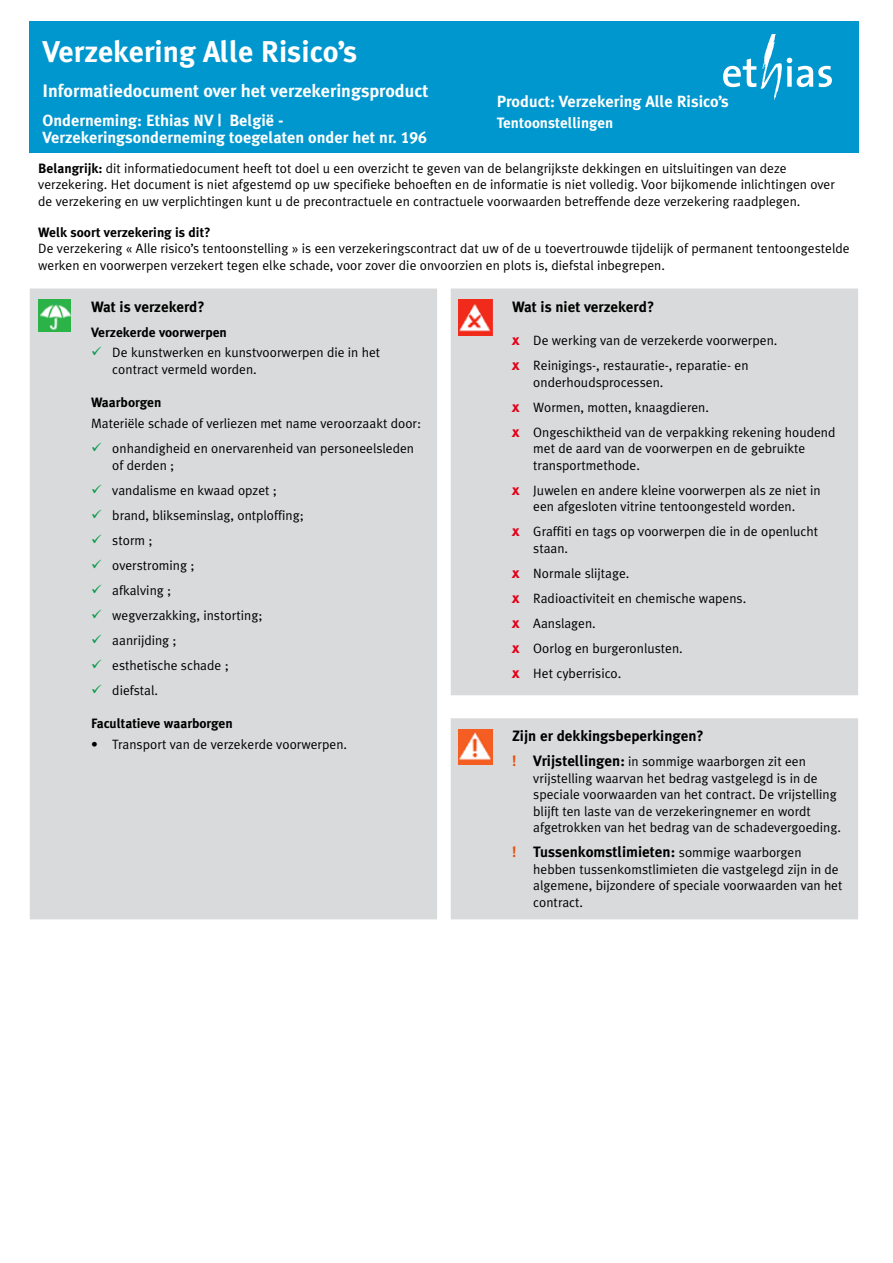
<style>
.page{position:relative;width:893px;height:1263px;background:#fff}
.page>*{position:absolute;margin:0;border:0;box-sizing:border-box;transform-origin:0 0}
.t1{font:700 30px "Meta Ethias";color:#fff}
.t2{font:700 18px "Meta Ethias";color:#fff}
.t3{font:700 16.2px/16.5px "Meta Ethias";color:#fff}
.t4{font:700 15px "Meta Ethias";color:#000}
.t5{font:700 15px "Meta Ethias";color:#fff}
.t6{font:13.5px/16.5px "Meta Ethias Normal";color:#000}
.t7{font:700 13.5px "Meta Ethias";color:#000}
.s1{font-family:"Meta Ethias";font-weight:700}
.s2{color:#009845}
.s3{font-family:"Meta Ethias";font-weight:700;font-size:15px;color:#e2001a}
.s4{font-family:"Meta Ethias";font-weight:700;font-size:15px;color:#e75113}
.s5{font-family:"Meta Ethias";font-weight:700;font-size:15px}
.s6{color:#e75113}
.s7{font-family:"Meta Ethias Normal";font-weight:400;font-size:13.5px}
</style>
<div class="page">
<div style="left:30px;top:21px;width:829px;height:132px;background:#0097ce"></div>
<svg style="left:723px;top:35px;width:109px;height:65px"></svg>
<div style="left:30px;top:288px;width:828px;height:631px;background:#d9dadb"></div>
<img style="left:39px;top:299px;width:31px;height:33px">
<img style="left:458px;top:299px;width:34px;height:36px">
<img style="left:458px;top:729px;width:34px;height:36px">
<svg style="left:102px;top:357px;width:13px;height:1px"></svg>
<h1 class="t1" style="left:43px;top:34px;width:316px">Verzekering Alle Risico’s</h1>
<h2 class="t2" style="left:43px;top:81px;width:387px">Informatiedocument over het verzekeringsproduct</h2>
<p class="t3" style="left:43px;top:113px;width:386px">Onderneming: Ethias NV | België -<br>Verzekeringsonderneming toegelaten onder het nr. 196</p>
<p class="t3" style="left:497px;top:93px;width:233px">Product: Verzekering Alle Risico’s</p>
<p class="t5" style="left:497px;top:114px;width:118px">Tentoonstellingen</p>
<p class="t6" style="left:38px;top:159px;width:798px"><span class="s1">Belangrijk:</span> dit informatiedocument heeft tot doel u een overzicht te geven van de belangrijkste dekkingen en uitsluitingen van deze verzekering. Het document is niet afgestemd op uw specifieke behoeften en de informatie is niet volledig. Voor bijkomende inlichtingen over de verzekering en uw verplichtingen kunt u de precontractuele en contractuele voorwaarden betreffende deze verzekering raadplegen.</p>
<p class="t7" style="left:38px;top:224px;width:174px">Welk soort verzekering is dit?</p>
<p class="t6" style="left:38px;top:240px;width:813px">De verzekering « Alle risico’s tentoonstelling » is een verzekeringscontract dat uw of de u toevertrouwde tijdelijk of permanent tentoongestelde werken en voorwerpen verzekert tegen elke schade, voor zover die onvoorzien en plots is, diefstal inbegrepen.</p>
<p class="t4" style="left:91px;top:298px;width:115px">Wat is verzekerd?</p>
<p class="t7" style="left:91px;top:324px;width:137px">Verzekerde voorwerpen</p>
<p class="t6" style="left:112px;top:344px;width:269px;text-indent:-21px"><span class="s2">✓</span> De kunstwerken en kunstvoorwerpen die in het contract vermeld worden.</p>
<p class="t7" style="left:91px;top:395px;width:72px">Waarborgen</p>
<p class="t6" style="left:91px;top:415px;width:332px">Materiële schade of verliezen met name veroorzaakt door:</p>
<p class="t6" style="left:112px;top:440px;width:303px;text-indent:-21px"><span class="s2">✓</span> onhandigheid en onervarenheid van personeelsleden of derden ;</p>
<p class="t6" style="left:91px;top:481px;width:187px"><span class="s2">✓</span> vandalisme en kwaad opzet ;</p>
<p class="t6" style="left:91px;top:506px;width:214px"><span class="s2">✓</span> brand, blikseminslag, ontploffing;</p>
<p class="t6" style="left:91px;top:531px;width:63px"><span class="s2">✓</span> storm ;</p>
<p class="t6" style="left:91px;top:556px;width:105px"><span class="s2">✓</span> overstroming ;</p>
<p class="t6" style="left:91px;top:581px;width:82px"><span class="s2">✓</span> afkalving ;</p>
<p class="t6" style="left:91px;top:606px;width:173px"><span class="s2">✓</span> wegverzakking, instorting;</p>
<p class="t6" style="left:91px;top:631px;width:87px"><span class="s2">✓</span> aanrijding ;</p>
<p class="t6" style="left:91px;top:656px;width:139px"><span class="s2">✓</span> esthetische schade ;</p>
<p class="t6" style="left:91px;top:681px;width:69px"><span class="s2">✓</span> diefstal.</p>
<p class="t7" style="left:91px;top:716px;width:143px">Facultatieve waarborgen</p>
<p class="t6" style="left:91px;top:736px;width:258px">• Transport van de verzekerde voorwerpen.</p>
<p class="t4" style="left:512px;top:298px;width:144px">Wat is niet verzekerd?</p>
<p class="t6" style="left:512px;top:328px;width:267px;line-height:25px"><span class="s3">x</span> De werking van de verzekerde voorwerpen. <span class="s3">x</span> Reinigings-, restauratie-, reparatie- en</p>
<p class="t6" style="left:512px;top:369px;width:325px;line-height:25px;text-indent:21px">onderhoudsprocessen.<br><span class="s3">x</span> Wormen, motten, knaagdieren.<br><span class="s3">x</span> Ongeschiktheid van de verpakking rekening houdend</p>
<p class="t6" style="left:533px;top:440px;width:274px">met de aard van de voorwerpen en de gebruikte transportmethode.</p>
<p class="t6" style="left:512px;top:481px;width:310px;text-align:center"><span class="s3">x</span> Juwelen en andere kleine voorwerpen als ze niet in een afgesloten vitrine tentoongesteld worden.</p>
<p class="t6" style="left:533px;top:523px;width:286px;text-indent:-21px"><span class="s3">x</span> Graffiti en tags op voorwerpen die in de openlucht staan.</p>
<p class="t6" style="left:512px;top:560px;width:236px;line-height:25px"><span class="s3">x</span> Normale slijtage.<br><span class="s3">x</span> Radioactiviteit en chemische wapens. <span class="s3">x</span> Aanslagen.<br><span class="s3">x</span> Oorlog en burgeronlusten.<br><span class="s3">x</span> Het cyberrisico.</p>
<p class="t4" style="left:512px;top:727px;width:193px">Zijn er dekkingsbeperkingen?</p>
<p class="t6" style="left:533px;top:753px;width:309px;text-indent:-21px"><span class="s4">!</span> <span class="s5">Vrijstellingen:</span> in sommige waarborgen zit een vrijstelling waarvan het bedrag vastgelegd is in de speciale voorwaarden van het contract. De vrijstelling blijft ten laste van de verzekeringnemer en wordt afgetrokken van het bedrag van de schadevergoeding.</p>
<p class="t4" style="left:512px;top:843px;width:291px"><span class="s6">!</span> Tussenkomstlimieten: <span class="s7">sommige waarborgen</span></p>
<p class="t6" style="left:533px;top:861px;width:311px">hebben tussenkomstlimieten die vastgelegd zijn in de algemene, bijzondere of speciale voorwaarden van het contract.</p>
</div>
